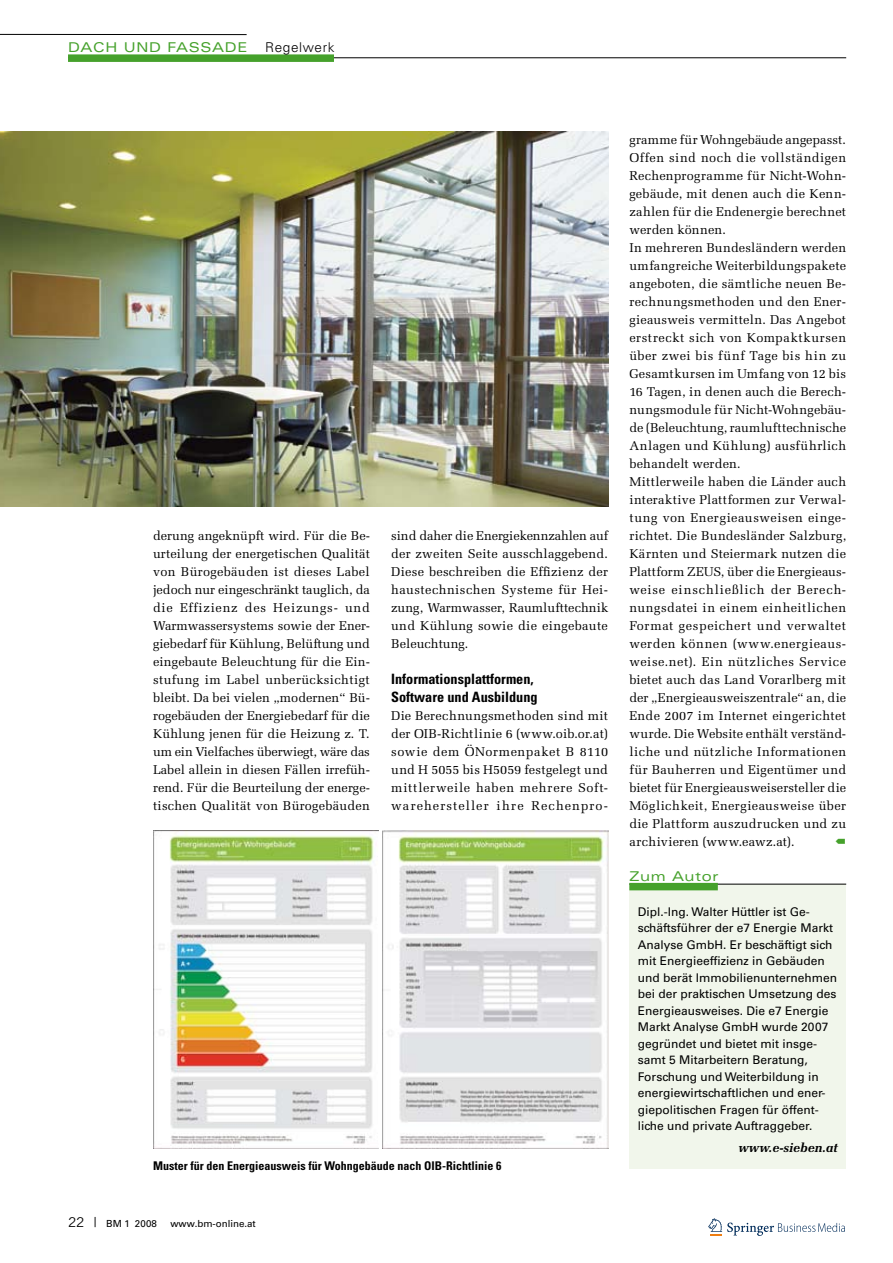
<style>
.page{position:relative;width:893px;height:1263px;background:#fff}
.page>*{position:absolute;margin:0;border:0;box-sizing:border-box;transform-origin:0 0}
.t1{font:700 condensed 14.25px/18px "Univers LT Std";color:#000}
.t2{font:expanded 13.5px "Univers LT Std";letter-spacing:.05em;color:#45a12b}
.t3{font:300 13.5px "Univers LT Std";letter-spacing:.05em;color:#000}
.t4{font:12.75px/18px "Melior LT Std";letter-spacing:.025em;color:#000;text-align:justify}
.t5{font:italic 700 12.75px "Melior LT Std";letter-spacing:-.01em;color:#000}
.t6{font:12px/16.5px "Univers LT Std";color:#000}
.t7{font:700 condensed 12px "Univers LT Std";color:#000}
.t8{font:9.75px "Univers LT Std";color:#000}
.s1{font-family:"Trade Gothic LT Std";font-size:13.5px}
.s2{font-family:"Melior LT Std";font-size:13.5px}
</style>
<div class="page">
<svg style="left:708px;top:1218px;width:137px;height:18px"></svg>
<div style="left:629px;top:884px;width:217px;height:285px;background:#f1f6eb"></div>
<hr style="left:629px;top:884px;width:217px;height:1px;background:#000">
<div style="left:629px;top:883px;width:89px;height:7px;background:#45a12b"></div>
<img style="left:0;top:132px;width:608px;height:374px">
<hr style="left:0;top:34px;width:247px;height:1px;background:#000">
<hr style="left:68px;top:57px;width:778px;height:1px;background:#000">
<div style="left:68px;top:54px;width:266px;height:8px;background:#45a12b"></div>
<img style="left:153px;top:830px;width:225px;height:319px">
<img style="left:383px;top:830px;width:225px;height:319px">
<p class="t2" style="left:68px;top:40px;width:181px">DACH UND FASSADE</p>
<p class="t3" style="left:265px;top:39px;width:71px">Regelwerk</p>
<p class="t4" style="left:153px;top:527px;width:218px">derung angeknüpft wird. Für die Be&shy;urteilung der energetischen Qualität von Bürogebäuden ist dieses Label jedoch nur eingeschränkt tauglich, da die Effizienz des Heizungs- und Warmwassersystems sowie der Ener&shy;giebedarf für Kühlung, Belüftung und eingebaute Beleuchtung für die Ein&shy;stufung im Label unberücksichtigt bleibt. Da bei vielen „modernen“ Bü&shy;rogebäuden der Energiebedarf für die Kühlung jenen für die Heizung z. T. um ein Vielfaches überwiegt, wäre das Label allein in diesen Fällen irrefüh&shy;rend. Für die Beurteilung der energe&shy;tischen Qualität von Bürogebäuden</p>
<p class="t4" style="left:391px;top:527px;width:218px">sind daher die Energiekennzahlen auf der zweiten Seite ausschlaggebend.<br>Diese beschreiben die Effizienz der haustechnischen Systeme für Hei&shy;zung, Warmwasser, Raumlufttechnik und Kühlung sowie die eingebaute Beleuchtung.</p>
<p class="t1" style="left:391px;top:670px;width:148px">Informationsplattformen,<br>Software und Ausbildung</p>
<p class="t4" style="left:391px;top:707px;width:218px">Die Berechnungsmethoden sind mit der OIB-Richtlinie 6 (www.oib.or.at) sowie dem ÖNormenpaket B 8110 und H 5055 bis H5059 festgelegt und mittlerweile haben mehrere Soft&shy;warehersteller ihre Rechenpro-</p>
<p class="t7" style="left:153px;top:1158px;width:350px">Muster für den Energieausweis für Wohngebäude nach OIB-Richtlinie 6</p>
<p class="t8" style="left:68px;top:1218px;width:90px"><span class="s1">22</span> <span class="s2">|</span> BM 1 2008</p>
<p class="t8" style="left:170px;top:1218px;width:87px">www.bm-online.at</p>
<p class="t4" style="left:629px;top:131px;width:218px;text-align:left">gramme für Wohngebäude angepasst.<br>Offen sind noch die vollständigen Rechenprogramme für Nicht-Wohn&shy;gebäude, mit denen auch die Kenn&shy;zahlen für die Endenergie berechnet werden können.<br>In mehreren Bundesländern werden umfangreiche Weiterbildungspakete angeboten, die sämtliche neuen Be&shy;rechnungsmethoden und den Ener&shy;gieausweis vermitteln. Das Angebot erstreckt sich von Kompaktkursen über zwei bis fünf Tage bis hin zu Gesamtkursen im Umfang von 12 bis 16 Tagen, in denen auch die Berech&shy;nungsmodule für Nicht-Wohngebäu&shy;de (Beleuchtung, raumlufttechnische Anlagen und Kühlung) ausführlich behandelt werden.<br>Mittlerweile haben die Länder auch interaktive Plattformen zur Verwal&shy;tung von Energieausweisen einge&shy;richtet. Die Bundesländer Salzburg, Kärnten und Steiermark nutzen die Plattform ZEUS, über die Energieaus&shy;weise einschließlich der Berech&shy;nungsdatei in einem einheitlichen Format gespeichert und verwaltet werden können (www.energieaus&shy;weise.net). Ein nützliches Service bietet auch das Land Vorarlberg mit der „Energieausweiszentrale“ an, die Ende 2007 im Internet eingerichtet wurde. Die Website enthält verständ&shy;liche und nützliche Informationen für Bauherren und Eigentümer und bietet für Energieausweisersteller die Möglichkeit, Energieausweise über die Plattform auszudrucken und zu archivieren (www.eawz.at).</p>
<p class="t2" style="left:629px;top:868px;width:91px">Zum Autor</p>
<p class="t6" style="left:638px;top:903px;width:201px">Dipl.-Ing. Walter Hüttler ist Ge&shy;schäftsführer der e7 Energie Markt Analyse GmbH. Er beschäftigt sich mit Energieeffizienz in Gebäuden und berät Immobilienunternehmen bei der praktischen Umsetzung des Energieausweises. Die e7 Energie Markt Analyse GmbH wurde 2007 gegründet und bietet mit insge&shy;samt 5 Mitarbeitern Beratung, Forschung und Weiterbildung in energiewirtschaftlichen und ener&shy;giepolitischen Fragen für öffent&shy;liche und private Auftraggeber.</p>
<p class="t5" style="left:738px;top:1140px;width:101px">www.e-sieben.at</p>
</div>
